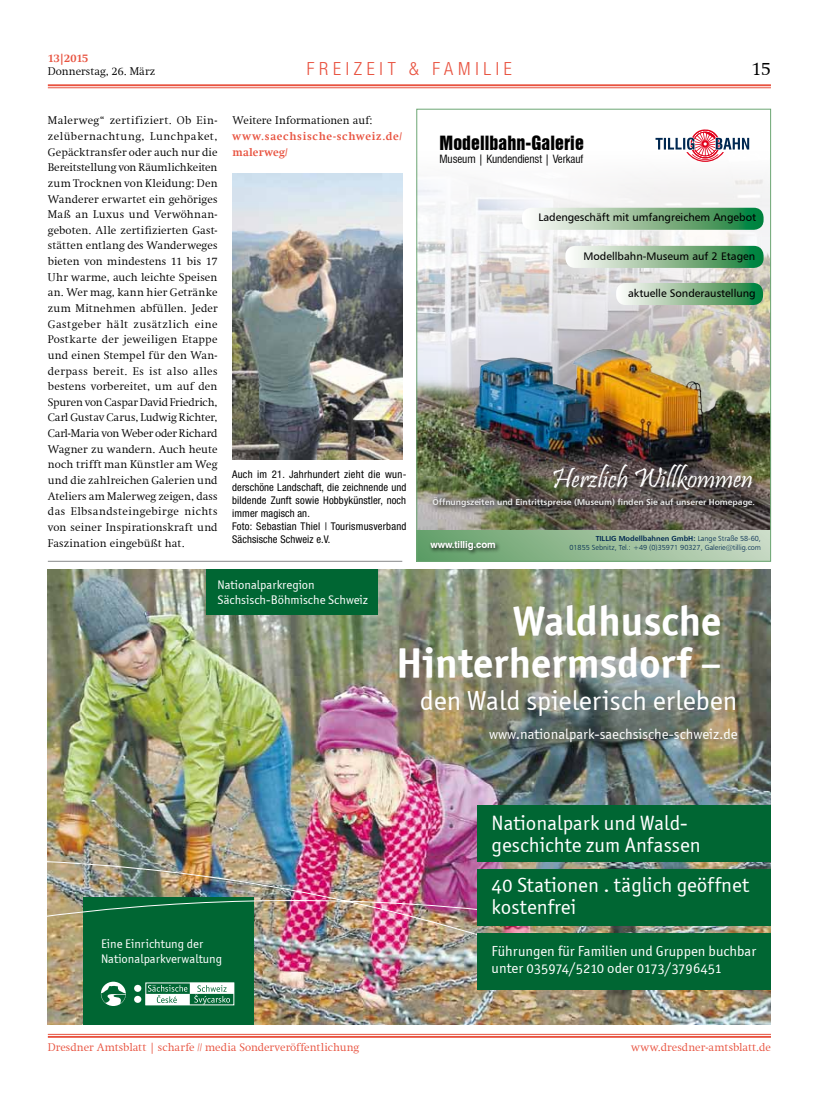
<style>
.page{position:relative;width:833px;height:1117px;background:#fff}
.page>*{position:absolute;margin:0;border:0;box-sizing:border-box;transform-origin:0 0}
.t1{font:41.62px/41.6px "Officina Sans OSITCTT Bold";color:#fff;text-align:right}
.t2{font:28px "Pristina";color:#fff}
.t3{font:27.75px "Officina Sans OSITCTT Book";color:#fff}
.t4{font:20.88px/22.2px "Officina Sans OSITCTT Book";color:#fff}
.t5{font:300 18.75px "Swift Com";color:#000}
.t6{font:300 condensed 18.12px "Helvetica Neue";letter-spacing:.26em;color:#e8523f}
.t7{font:18px "Swiss 921 BT Regular A";letter-spacing:.005em;color:#000}
.t8{font:14.62px/16.6px "Officina Sans OSITCTT Book";color:#fff}
.t9{font:12.5px/15px "Officina Sans OSITCTT Book";color:#fff}
.t10{font:300 11.25px/15.6px "Swift Com";letter-spacing:.01em;color:#000;text-align:justify}
.t11{font:300 11.25px "Swift Com";letter-spacing:.005em;color:#e8523f}
.t12{font:700 11.25px/15.6px "Swift Com";letter-spacing:.05em;color:#e8523f}
.t13{font:condensed 11.12px "Swiss 721 BT";letter-spacing:-.01em;color:#000}
.t14{font:11px "Humanist 777 BT Roman B";color:#000}
.t15{font:condensed 10.62px/13px "Helvetica Neue";letter-spacing:.015em;color:#000}
.t16{font:700 9.75px "Swiss 721 BT";letter-spacing:-.01em;color:#fff}
.t17{font:8.5px "Humanist 777 BT Bold B";letter-spacing:-.005em;color:#eceded}
.t18{font:7.25px "Humanist 777 BT Light B";color:#002851}
.t19{font:7.25px "Humanist 777 BT Bold B";color:#002851}
.s1{font-family:"Humanist 777 BT Light B"}
.s2{font-family:"Officina Sans OSITCTT Book"}
</style>
<div class="page">
<hr style="left:48px;top:1033px;width:723px;height:1px;background:#e8523f">
<hr style="left:48px;top:1035px;width:723px;height:2px;background:#e8523f">
<hr style="left:48px;top:87px;width:723px;height:1px;background:#e8523f">
<hr style="left:48px;top:84px;width:723px;height:2px;background:#e8523f">
<hr style="left:48px;top:561px;width:354px;height:1px;background:#87888a">
<img style="left:232px;top:174px;width:170px;height:285px">
<img style="left:48px;top:569px;width:723px;height:455px">
<div style="left:206px;top:569px;width:171px;height:46px;background:#063"></div>
<div style="left:83px;top:897px;width:171px;height:127px;background:#063"></div>
<svg style="left:148px;top:984px;width:84px;height:18px"></svg>
<div style="left:134px;top:984px;width:7px;height:7px;background:#fff;border-radius:50%"></div>
<div style="left:134px;top:995px;width:7px;height:7px;background:#fff;border-radius:50%"></div>
<svg style="left:101px;top:981px;width:25px;height:24px"></svg>
<div style="left:146px;top:982px;width:88px;height:22px;border:1px solid #fff"></div>
<img style="left:48px;top:829px;width:546px;height:145px">
<div style="left:478px;top:805px;width:293px;height:57px;background:#063"></div>
<div style="left:478px;top:868px;width:293px;height:57px;background:#063"></div>
<div style="left:478px;top:932px;width:293px;height:57px;background:#063"></div>
<svg style="left:655px;top:129px;width:94px;height:22px"></svg>
<div style="left:416px;top:528px;width:355px;height:33px;background:linear-gradient(to right,#629e67,#cbdbc6)"></div>
<div style="left:429px;top:539px;width:72px;height:16px;background:#000;opacity:.75"></div>
<img style="left:418px;top:151px;width:351px;height:153px">
<img style="left:418px;top:304px;width:351px;height:225px">
<div style="left:553px;top:464px;width:206px;height:33px;background:#000;opacity:.6"></div>
<svg style="left:427px;top:491px;width:336px;height:24px;background:#5d5851"></svg>
<svg style="left:522px;top:208px;width:241px;height:22px;background:#90bd99"></svg>
<svg style="left:616px;top:283px;width:147px;height:22px;background:#90bd98"></svg>
<svg style="left:565px;top:246px;width:198px;height:22px;background:#8fbc98"></svg>
<div style="left:416px;top:109px;width:355px;height:452px;border:1px solid #6ca673"></div>
<p class="t12" style="left:48px;top:50px;width:42px">13|2015</p>
<p class="t10" style="left:48px;top:63px;width:109px">Donnerstag, 26. März</p>
<p class="t10" style="left:48px;top:113px;width:171px">Malerweg“ zertifiziert. Ob Ein&shy;zelübernachtung, Lunchpaket, Gepäcktransfer oder auch nur die Bereitstellung von Räumlichkeiten zum Trocknen von Kleidung: Den Wanderer erwartet ein gehöriges Maß an Luxus und Verwöhnan&shy;geboten. Alle zertifizierten Gast&shy;stätten entlang des Wanderweges bieten von mindestens 11 bis 17<br>Uhr warme, auch leichte Speisen an. Wer mag, kann hier Getränke zum Mitnehmen abfüllen. Jeder Gastgeber hält zusätzlich eine Postkarte der jeweiligen Etappe und einen Stempel für den Wan&shy;derpass bereit. Es ist also alles bestens vorbereitet, um auf den Spuren von Caspar David Friedrich, Carl Gustav Carus, Ludwig Richter, Carl-Maria von Weber oder Richard Wagner zu wandern. Auch heute noch trifft man Künstler am Weg und die zahlreichen Galerien und Ateliers am Malerweg zeigen, dass das Elbsandsteingebirge nichts von seiner Inspirationskraft und Faszination eingebüßt hat.</p>
<p class="t10" style="left:232px;top:113px;width:141px">Weitere Informationen auf:</p>
<h3 class="t6" style="left:307px;top:58px;width:205px">FRE IZE IT &amp; FAM ILIE</h3>
<h3 class="t5" style="left:751px;top:58px;width:21px">15</h3>
<p class="t12" style="left:232px;top:128px;width:171px">www.saechsische-schweiz.de/ malerweg/</p>
<h3 class="t7" style="left:439px;top:131px;width:146px">Modellbahn-Galerie</h3>
<p class="t13" style="left:439px;top:152px;width:145px">Museum | Kundendienst | Verkauf</p>
<p class="t14" style="left:538px;top:211px;width:219px">Ladengeschäft mit umfangreichem Angebot</p>
<p class="t14" style="left:583px;top:249px;width:173px">Modellbahn-Museum auf 2 Etagen</p>
<p class="t14" style="left:628px;top:286px;width:129px">aktuelle Sonderaustellung</p>
<h2 class="t2" style="left:552px;top:463px;width:203px">Herzlich Willkommen</h2>
<p class="t17" style="left:432px;top:496px;width:324px">Öffnungszeiten und Eintrittspreise (Museum) finden Sie auf unserer Homepage.</p>
<p class="t15" style="left:232px;top:468px;width:176px">Auch im 21. Jahrhundert zieht die wun&shy;derschöne Landschaft, die zeichnende und bildende Zunft sowie Hobbykünstler, noch immer magisch an.<br>Foto: Sebastian Thiel | Tourismusverband Sächsische Schweiz e.V.</p>
<p class="t19" style="left:595px;top:533px;width:167px">TILLIG Modellbahnen GmbH: <span class="s1">Lange Straße 58-60,</span></p>
<p class="t18" style="left:569px;top:542px;width:193px">01855 Sebnitz, Tel.: +49 (0)35971 90327, Galerie@tillig.com</p>
<p class="t16" style="left:430px;top:538px;width:67px">www.tillig.com</p>
<p class="t9" style="left:217px;top:577px;width:152px">Nationalparkregion<br>Sächsisch-Böhmische Schweiz</p>
<p class="t9" style="left:101px;top:935px;width:123px">Eine Einrichtung der<br>Nationalparkverwaltung</p>
<h1 class="t1" style="left:396px;top:599px;width:327px">Waldhusche<br>Hinterhermsdorf <span class="s2">–</span></h1>
<h3 class="t3" style="left:420px;top:684px;width:319px">den Wald spielerisch erleben</h3>
<p class="t8" style="left:489px;top:725px;width:250px">www.nationalpark-saechsische-schweiz.de</p>
<h3 class="t4" style="left:491px;top:811px;width:211px">Nationalpark und Wald&shy;geschichte zum Anfassen</h3>
<h3 class="t4" style="left:491px;top:873px;width:259px">40 Stationen . täglich geöffnet kostenfrei</h3>
<p class="t8" style="left:491px;top:942px;width:266px">Führungen für Familien und Gruppen buchbar unter 035974/5210 oder 0173/3796451</p>
<p class="t11" style="left:48px;top:1040px;width:313px">Dresdner Amtsblatt | scharfe // media Sonderveröffentlichung</p>
<p class="t11" style="left:631px;top:1040px;width:141px">www.dresdner-amtsblatt.de</p>
</div>
